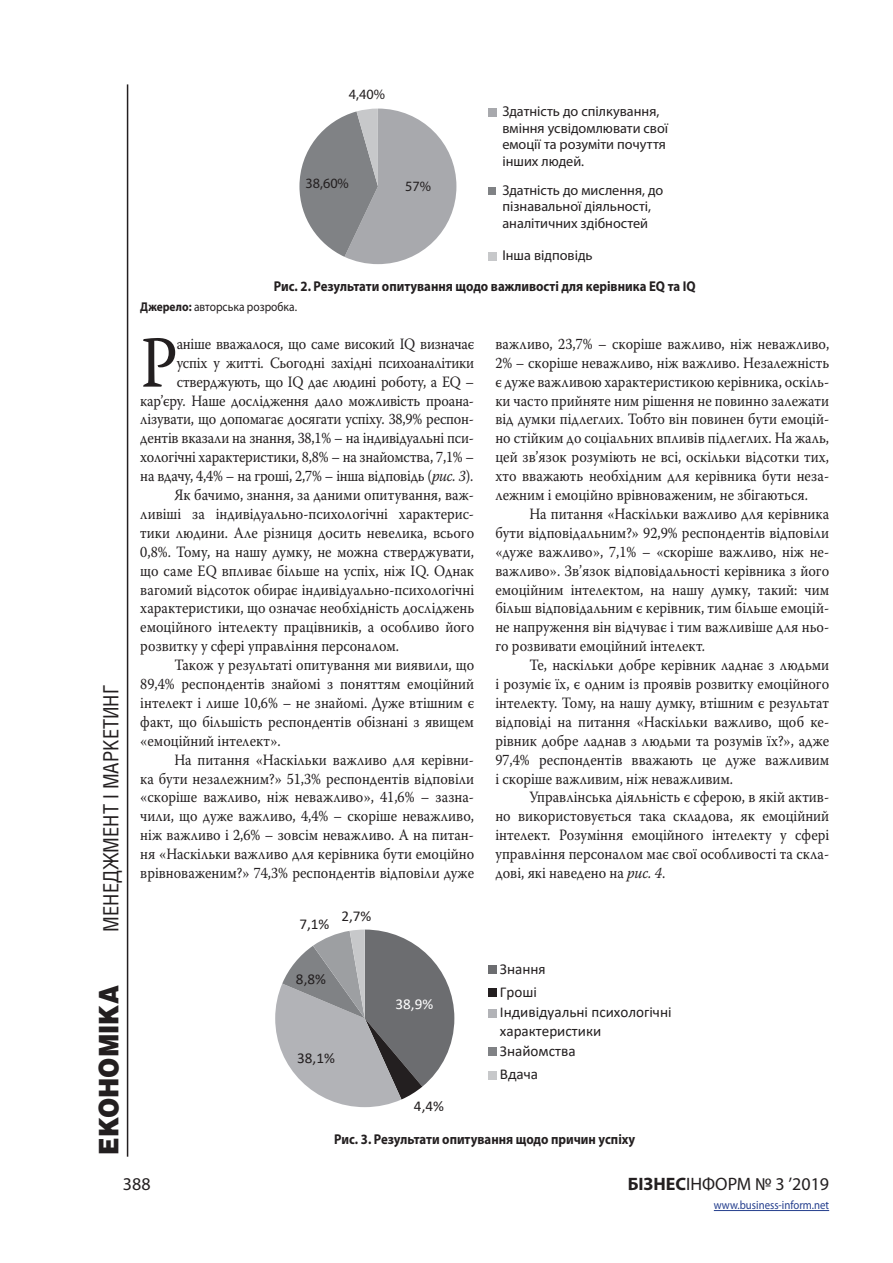
<style>
.page{position:relative;width:893px;height:1263px;background:#fff}
.page>*{position:absolute;margin:0;border:0;box-sizing:border-box;transform-origin:0 0}
.Osnova{font:73.05px "Warnock Pro";color:#231f20;scale:.9 1}
.t1{font:900 27px "Helios";color:#231f20;scale:.9 1}
.t2{font:21px "Helios Cond";color:#231f20}
.t3{font:18px "Myriad Pro";color:#231f20}
.Osnova-2{font:15.75px/18.9px "Warnock Pro";color:#231f20;text-align:justify;scale:.9 1}
.t4{font:15px/23.4px "Calibri";color:#231f20}
.t5{font:15px "Calibri";color:#fff}
.t6{font:14.25px/16.6px "Myriad Pro";color:#231f20}
.Title_table{font:700 14.25px "Myriad Pro";color:#231f20;scale:.9 1}
.Snoska{font:12.75px "Myriad Pro";color:#231f20;scale:.9 1}
.t7{font:12px "Myriad Pro";color:#253f8e;scale:.9 1}
.s1{font-weight:700}
.s2{font-style:italic}
</style>
<div class="page">
<hr style="left:127px;top:84px;width:1px;height:1073px;background:#231f20">
<hr style="left:714px;top:1210px;width:115px;height:1px;background:#253f8e">
<svg style="left:299px;top:109px;width:157px;height:155px"></svg>
<div style="left:488px;top:108px;width:9px;height:8px;background:#a8a9ad"></div>
<div style="left:489px;top:187px;width:7px;height:8px;background:#808285"></div>
<div style="left:488px;top:252px;width:9px;height:8px;background:#c7c8ca"></div>
<svg style="left:275px;top:929px;width:179px;height:178px"></svg>
<div style="left:488px;top:965px;width:8px;height:8px;background:#6c6d70"></div>
<div style="left:488px;top:988px;width:8px;height:9px;background:#231f20"></div>
<div style="left:488px;top:1009px;width:8px;height:8px;background:#b2b3b7"></div>
<div style="left:488px;top:1047px;width:8px;height:9px;background:#808285"></div>
<div style="left:488px;top:1071px;width:8px;height:8px;background:#c7c8ca"></div>
<p class="t6" style="left:349px;top:86px;width:38px">4,40%</p>
<h3 class="t2" style="left:98px;top:931px;width:248px;rotate:-90deg">МЕНЕДЖМЕНТ І МАРКЕТИНГ</h3>
<h2 class="t1" style="left:92px;top:1154px;width:189px;rotate:-90deg">ЕКОНОМІКА</h2>
<p class="t6" style="left:502px;top:103px;width:167px">Здатність до спілкування, вміння усвідомлювати свої емоції та розуміти почуття інших людей.</p>
<p class="t6" style="left:502px;top:181px;width:162px">Здатність до мислення, до пізнавальної діяльності, аналітичних здібностей</p>
<p class="t6" style="left:502px;top:247px;width:92px">Інша відповідь</p>
<p class="Title_table" style="left:274px;top:277px;width:470px">Рис. 2. Результати опитування щодо важливості для керівника EQ та IQ</p>
<p class="Snoska" style="left:140px;top:299px;width:176px"><span class="s1">Джерело:</span> авторська розробка.</p>
<p class="t6" style="left:305px;top:174px;width:45px">38,60%</p>
<p class="t6" style="left:405px;top:178px;width:27px">57%</p>
<p class="Osnova" style="left:140px;top:319px;width:43px">Р</p>
<p class="Osnova-2" style="left:140px;top:334px;width:372px;text-align:right">аніше вважалося, що саме високий IQ визначає<br>успіх у житті. Сьогодні західні психоаналітики стверджують, що IQ дає людині роботу, а ЕQ – кар’єру. Наше дослідження дало можливість проана&shy;лізувати, що допомагає досягати успіху. 38,9% респон&shy;дентів вказали на знання, 38,1% – на індивідуальні пси&shy;хологічні характеристики, 8,8% – на знайомства, 7,1% – на вдачу, 4,4% – на гроші, 2,7% – інша відповідь (<span class="s2">рис. 3</span>).</p>
<p class="Osnova-2" style="left:140px;top:485px;width:372px;text-indent:34px">Як бачимо, знання, за даними опитування, важ&shy;ливіші за індивідуально-психологічні характерис&shy;тики людини. Але різниця досить невелика, всього 0,8%. Тому, на нашу думку, не можна стверджувати, що саме EQ впливає більше на успіх, ніж IQ. Однак вагомий відсоток обирає індивідуально-психологічні характеристики, що означає необхідність досліджень емоційного інтелекту працівників, а особливо його розвитку у сфері управління персоналом.</p>
<p class="Osnova-2" style="left:140px;top:655px;width:372px;text-indent:34px">Також у результаті опитування ми виявили, що 89,4% респондентів знайомі з поняттям емоційний інтелект і лише 10,6% – не знайомі. Дуже втішним є факт, що більшість респондентів обізнані з явищем «емоційний інтелект».</p>
<p class="Osnova-2" style="left:140px;top:750px;width:372px;text-indent:34px">На питання «Наскільки важливо для керівни&shy;ка бути незалежним?» 51,3% респондентів відповіли «скоріше важливо, ніж неважливо», 41,6% – зазна&shy;чили, що дуже важливо, 4,4% – скоріше неважливо, ніж важливо і 2,6% – зовсім неважливо. А на питан&shy;ня «Наскільки важливо для керівника бути емоційно врівноваженим?» 74,3% респондентів відповіли дуже</p>
<p class="t4" style="left:299px;top:912px;width:32px">7,1%</p>
<p class="t4" style="left:341px;top:904px;width:32px">2,7%</p>
<p class="t4" style="left:296px;top:967px;width:32px">8,8%</p>
<p class="t4" style="left:297px;top:1046px;width:39px">38,1%</p>
<p class="t5" style="left:396px;top:994px;width:39px">38,9%</p>
<p class="t4" style="left:414px;top:1094px;width:32px">4,4%</p>
<p class="Osnova-2" style="left:495px;top:334px;width:372px">важливо, 23,7% – скоріше важливо, ніж неважливо, 2% – скоріше неважливо, ніж важливо. Незалежність є дуже важливою характеристикою керівника, оскіль&shy;ки часто прийняте ним рішення не повинно залежати від думки підлеглих. Тобто він повинен бути емоцій&shy;но стійким до соціальних впливів підлеглих. На жаль, цей зв’язок розуміють не всі, оскільки відсотки тих, хто вважають необхідним для керівника бути неза&shy;лежним і емоційно врівноваженим, не збігаються.</p>
<p class="Osnova-2" style="left:495px;top:504px;width:372px;text-indent:34px">На питання «Наскільки важливо для керівника бути відповідальним?» 92,9% респондентів відповіли «дуже важливо», 7,1% – «скоріше важливо, ніж не&shy;важливо». Зв’язок відповідальності керівника з його емоційним інтелектом, на нашу думку, такий: чим більш відповідальним є керівник, тим більше емоцій&shy;не напруження він відчуває і тим важливіше для ньо&shy;го розвивати емоційний інтелект.</p>
<p class="Osnova-2" style="left:495px;top:655px;width:372px;text-indent:34px">Те, наскільки добре керівник ладнає з людьми і розуміє їх, є одним із проявів розвитку емоційного інтелекту. Тому, на нашу думку, втішним є результат відповіді на питання «Наскільки важливо, щоб ке&shy;рівник добре ладнав з людьми та розумів їх?», адже 97,4% респондентів вважають це дуже важливим і скоріше важливим, ніж неважливим.</p>
<p class="Osnova-2" style="left:495px;top:787px;width:372px;text-indent:34px">Управлінська діяльність є сферою, в якій актив&shy;но використовується така складова, як емоційний інтелект. Розуміння емоційного інтелекту у сфері управління персоналом має свої особливості та скла&shy;дові, які наведено на <span class="s2">рис. 4</span>.</p>
<p class="t4" style="left:500px;top:956px;width:47px">Знання<br>Гроші</p>
<p class="t4" style="left:500px;top:1003px;width:173px;line-height:18.3px">Індивідуальні психологічні характеристики</p>
<p class="t4" style="left:500px;top:1039px;width:77px">Знайомства<br>Вдача</p>
<p class="Title_table" style="left:334px;top:1130px;width:336px">Рис. 3. Результати опитування щодо причин успіху</p>
<p class="t3" style="left:123px;top:1173px;width:29px">388</p>
<p class="t3" style="left:628px;top:1173px;width:203px"><span class="s1">БІЗНЕС</span>ІНФОРМ № 3 ’2019</p>
<p class="t7" style="left:714px;top:1198px;width:130px">www.business-inform.net</p>
</div>
